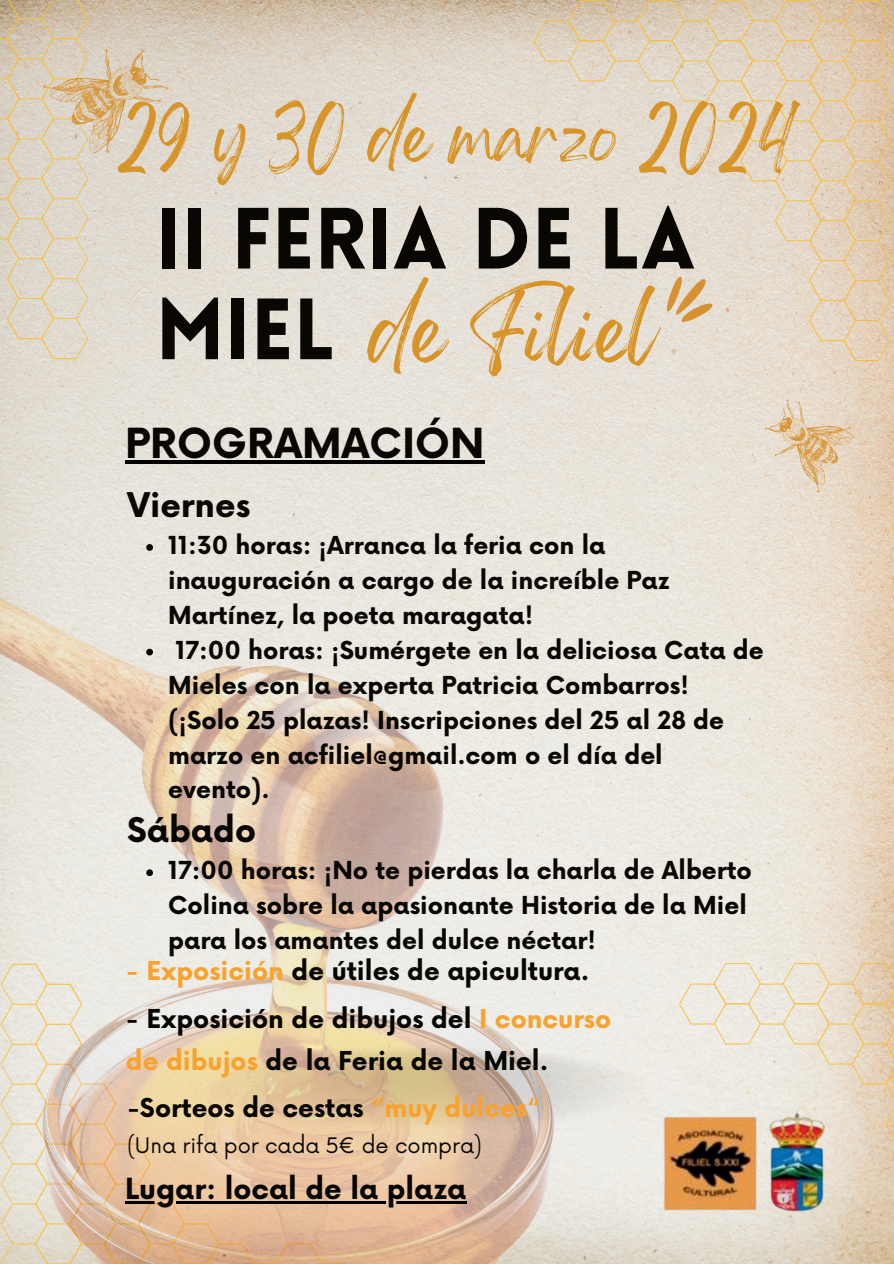
<style>
.page{position:relative;width:894px;height:1264px;background:#fff}
.page>*{position:absolute;margin:0;border:0;box-sizing:border-box;transform-origin:0 0}
.t1{font:900 84.9px "Lovelo";color:#080704}
.t2{font:65.4px "Gellatio";color:#d79428}
.t3{font:52.95px "Gellatio";color:#d79428}
.t4{font:700 40.35px "Now";color:#080704}
.t5{font:700 33.15px "Now";color:#080704}
.t6{font:700 28.35px "Now";color:#080704}
.t7{font:700 25.35px/41.5px "Now";color:#080704}
.t8{font:700 24.15px/34.8px "Now";color:#080704}
.t9{font:20.85px "Now";color:#080704}
.s1{color:#f9a22e}
</style>
<div class="page">
<img style="left:0;top:0;width:893px;height:1263px">
<svg style="left:533px;top:0;width:357px;height:361px;background:#e2d6c4"></svg>
<svg style="left:678px;top:963px;width:215px;height:300px;background:#e7dccb"></svg>
<img style="left:554px;top:1043px;width:98px;height:90px">
<img style="left:0;top:577px;width:554px;height:686px">
<svg style="left:663px;top:272px;width:50px;height:54px;background:#e0c8a4"></svg>
<svg style="left:764px;top:399px;width:91px;height:94px;background:#e4d0b5"></svg>
<svg style="left:0;top:0;width:168px;height:359px;background:#dcd1be"></svg>
<svg style="left:146px;top:544px;width:7px;height:7px"></svg>
<svg style="left:146px;top:648px;width:7px;height:7px"></svg>
<svg style="left:146px;top:869px;width:7px;height:7px"></svg>
<hr style="left:125px;top:1201px;width:341px;height:2px;background:#000">
<hr style="left:125px;top:460px;width:359px;height:3px;background:#000">
<img style="left:652px;top:1102px;width:184px;height:121px">
<h3 class="t3" style="left:118px;top:124px;width:680px">29 y 30 de marzo 2024</h3>
<h1 class="t1" style="left:155px;top:186px;width:541px">II FERIA DE LA</h1>
<h2 class="t2" style="left:155px;top:315px;width:501px"><sup>MIEL</sup> de Filiel</h2>
<h3 class="t4" style="left:125px;top:413px;width:361px">PROGRAMACIÓN</h3>
<h3 class="t5" style="left:127px;top:480px;width:125px">Viernes</h3>
<p class="t8" style="left:168px;top:527px;width:597px">11:30 horas: ¡Arranca la feria con la inauguración a cargo de la increíble Paz Martínez, la poeta maragata!<br>17:00 horas: ¡Sumérgete en la deliciosa Cata de Mieles con la experta Patricia Combarros! (¡Solo 25 plazas! Inscripciones del 25 al 28 de marzo en acfiliel@gmail.com o el día del evento).</p>
<h3 class="t5" style="left:127px;top:805px;width:131px">Sábado</h3>
<p class="t8" style="left:168px;top:852px;width:585px">17:00 horas: ¡No te pierdas la charla de Alberto<br>Colina sobre la apasionante Historia de la Miel para los amantes del dulce néctar!</p>
<p class="t7" style="left:126px;top:949px;width:465px"><span class="s1">- Exposición</span> de útiles de apicultura.</p>
<p class="t7" style="left:126px;top:997px;width:486px">- Exposición de dibujos del <span class="s1">I concurso de dibujos</span> de la Feria de la Miel.</p>
<p class="t7" style="left:127px;top:1086px;width:414px">-Sorteos de cestas <span class="s1">“muy dulces“</span></p>
<p class="t9" style="left:127px;top:1128px;width:356px">(Una rifa por cada 5€ de compra)</p>
<p class="t6" style="left:125px;top:1167px;width:342px">Lugar: local de la plaza</p>
</div>
